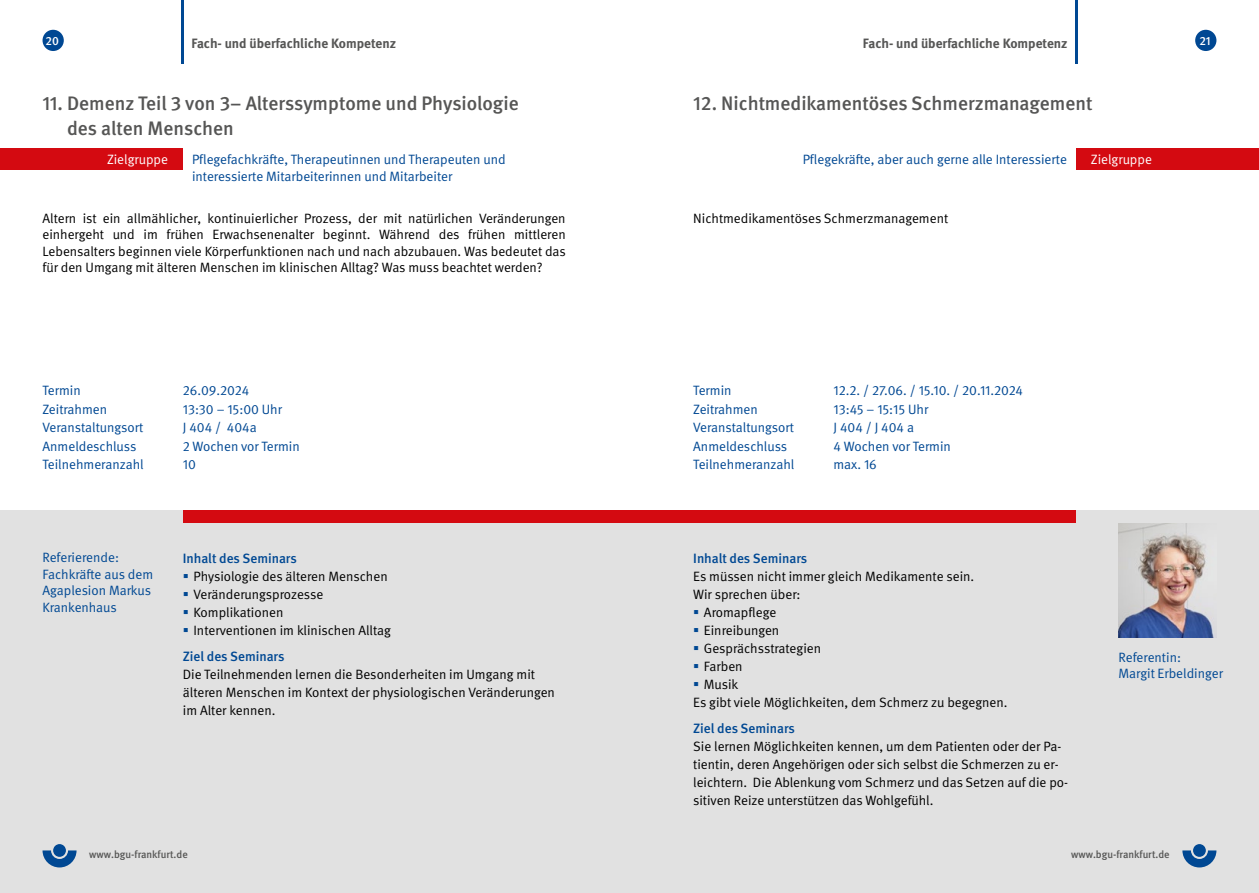
<style>
.page{position:relative;width:1259px;height:893px;background:#fff}
.page>*{position:absolute;margin:0;border:0;box-sizing:border-box;transform-origin:0 0}
.t1{font:500 19.5px/25px "DGUV Meta";color:#565655}
.t2{font:13.5px/18px "DGUV Meta";color:#000}
.t3{font:13.5px/16.5px "DGUV Meta";color:#004893}
.t4{font:500 13.5px "DGUV Meta";color:#004893}
.t5{font:700 13.5px "DGUV Meta";color:#565655}
.t6{font:13.5px "DGUV Meta";color:#fff}
.t7{font:500 12px "DGUV Meta";color:#fff}
.t8{font:500 10.5px "DGUV Meta";color:#565655}
</style>
<div class="page">
<div style="left:629px;top:510px;width:630px;height:383px;background:#e1e1e1"></div>
<div style="left:629px;top:510px;width:447px;height:13px;background:#d40a11"></div>
<div style="left:0;top:510px;width:629px;height:383px;background:#e1e1e1"></div>
<div style="left:183px;top:510px;width:446px;height:13px;background:#d40a11"></div>
<div style="left:1195px;top:30px;width:21px;height:21px;background:#004893;border-radius:50%"></div>
<svg style="left:1182px;top:850px;width:34px;height:17px"></svg>
<div style="left:1193px;top:844px;width:12px;height:13px;background:#004893;border-radius:50%"></div>
<hr style="left:1074px;top:0;width:3px;height:64px;background:#004893">
<div style="left:43px;top:30px;width:21px;height:21px;background:#004893;border-radius:50%"></div>
<svg style="left:43px;top:850px;width:34px;height:17px"></svg>
<div style="left:53px;top:844px;width:13px;height:13px;background:#004893;border-radius:50%"></div>
<hr style="left:181px;top:0;width:3px;height:64px;background:#004893">
<div style="left:1076px;top:149px;width:183px;height:21px;background:#d40a11"></div>
<img style="left:1118px;top:523px;width:96px;height:115px">
<div style="left:0;top:149px;width:183px;height:21px;background:#d40a11"></div>
<p class="t7" style="left:46px;top:34px;width:15px">20</p>
<p class="t5" style="left:191px;top:36px;width:206px">Fach- und überfachliche Kompetenz</p>
<p class="t5" style="left:863px;top:36px;width:206px">Fach- und überfachliche Kompetenz</p>
<p class="t7" style="left:1199px;top:34px;width:13px">21</p>
<h1 class="t1" style="left:67px;top:92px;width:453px;text-indent:-25px">11. Demenz Teil 3 von 3– Alterssymptome und Physiologie des alten Menschen</h1>
<h1 class="t1" style="left:693px;top:92px;width:401px">12. Nichtmedikamentöses Schmerzmanagement</h1>
<p class="t6" style="left:107px;top:152px;width:62px">Zielgruppe</p>
<p class="t3" style="left:192px;top:152px;width:315px">Pflegefachkräfte, Therapeutinnen und Therapeuten und interessierte Mitarbeiterinnen und Mitarbeiter</p>
<p class="t3" style="left:802px;top:152px;width:266px">Pflegekräfte, aber auch gerne alle Interessierte</p>
<p class="t6" style="left:1091px;top:152px;width:62px">Zielgruppe</p>
<p class="t2" style="left:43px;top:210px;width:525px;line-height:16.5px;text-align:justify">Altern ist ein allmählicher, kontinuierlicher Prozess, der mit natürlichen Veränderungen einhergeht und im frühen Erwachsenenalter beginnt. Während des frühen mittleren Lebensalters beginnen viele Körperfunktionen nach und nach abzubauen. Was bedeutet das für den Umgang mit älteren Menschen im klinischen Alltag? Was muss beachtet werden?</p>
<p class="t2" style="left:693px;top:209px;width:256px">Nichtmedikamentöses Schmerzmanagement</p>
<p class="t3" style="left:42px;top:382px;width:40px">Termin</p>
<p class="t3" style="left:183px;top:382px;width:68px">26.09.2024</p>
<p class="t3" style="left:42px;top:401px;width:66px">Zeitrahmen</p>
<p class="t3" style="left:183px;top:401px;width:101px">13:30 – 15:00 Uhr</p>
<p class="t3" style="left:42px;top:420px;width:102px">Veranstaltungsort</p>
<p class="t3" style="left:183px;top:420px;width:75px">J 404 / 404a</p>
<p class="t3" style="left:42px;top:438px;width:95px">Anmeldeschluss</p>
<p class="t3" style="left:183px;top:438px;width:118px">2 Wochen vor Termin</p>
<p class="t3" style="left:42px;top:457px;width:103px">Teilnehmeranzahl</p>
<p class="t3" style="left:183px;top:457px;width:15px">10</p>
<p class="t3" style="left:693px;top:382px;width:40px">Termin</p>
<p class="t3" style="left:833px;top:382px;width:191px">12.2. / 27.06. / 15.10. / 20.11.2024</p>
<p class="t3" style="left:693px;top:401px;width:66px">Zeitrahmen</p>
<p class="t3" style="left:833px;top:401px;width:96px">13:45 – 15:15 Uhr</p>
<p class="t3" style="left:693px;top:420px;width:102px">Veranstaltungsort</p>
<p class="t3" style="left:833px;top:420px;width:82px">J 404 / J 404 a</p>
<p class="t3" style="left:693px;top:438px;width:95px">Anmeldeschluss</p>
<p class="t3" style="left:833px;top:438px;width:119px">4 Wochen vor Termin</p>
<p class="t3" style="left:693px;top:457px;width:103px">Teilnehmeranzahl</p>
<p class="t3" style="left:833px;top:457px;width:45px">max. 16</p>
<p class="t3" style="left:42px;top:550px;width:112px">Referierende:<br>Fachkräfte aus dem<br>Agaplesion Markus<br>Krankenhaus</p>
<p class="t4" style="left:183px;top:550px;width:115px">Inhalt des Seminars</p>
<p class="t2" style="left:193px;top:568px;width:199px">Physiologie des älteren Menschen<br>Veränderungsprozesse<br>Komplikationen<br>Interventionen im klinischen Alltag</p>
<p class="t4" style="left:183px;top:649px;width:103px">Ziel des Seminars</p>
<p class="t2" style="left:183px;top:666px;width:374px">Die Teilnehmenden lernen die Besonderheiten im Umgang mit älteren Menschen im Kontext der physiologischen Veränderungen im Alter kennen.</p>
<p class="t4" style="left:693px;top:550px;width:115px">Inhalt des Seminars</p>
<p class="t2" style="left:693px;top:568px;width:282px">Es müssen nicht immer gleich Medikamente sein.</p>
<p class="t2" style="left:693px;top:586px;width:109px">Wir sprechen über:</p>
<p class="t2" style="left:704px;top:604px;width:74px">Aromapflege</p>
<p class="t2" style="left:704px;top:622px;width:77px">Einreibungen</p>
<p class="t2" style="left:704px;top:640px;width:119px">Gesprächsstrategien</p>
<p class="t2" style="left:704px;top:658px;width:40px">Farben</p>
<p class="t2" style="left:704px;top:676px;width:36px">Musik</p>
<p class="t2" style="left:693px;top:694px;width:316px">Es gibt viele Möglichkeiten, dem Schmerz zu begegnen.</p>
<p class="t4" style="left:693px;top:721px;width:103px">Ziel des Seminars</p>
<p class="t2" style="left:693px;top:738px;width:376px">Sie lernen Möglichkeiten kennen, um dem Patienten oder der Pa&shy;tientin, deren Angehörigen oder sich selbst die Schmerzen zu er&shy;leichtern. Die Ablenkung vom Schmerz und das Setzen auf die po&shy;sitiven Reize unterstützen das Wohlgefühl.</p>
<p class="t3" style="left:1118px;top:649px;width:106px">Referentin:<br>Margit Erbeldinger</p>
<p class="t8" style="left:89px;top:849px;width:100px">www.bgu-frankfurt.de</p>
<p class="t8" style="left:1071px;top:849px;width:100px">www.bgu-frankfurt.de</p>
</div>
